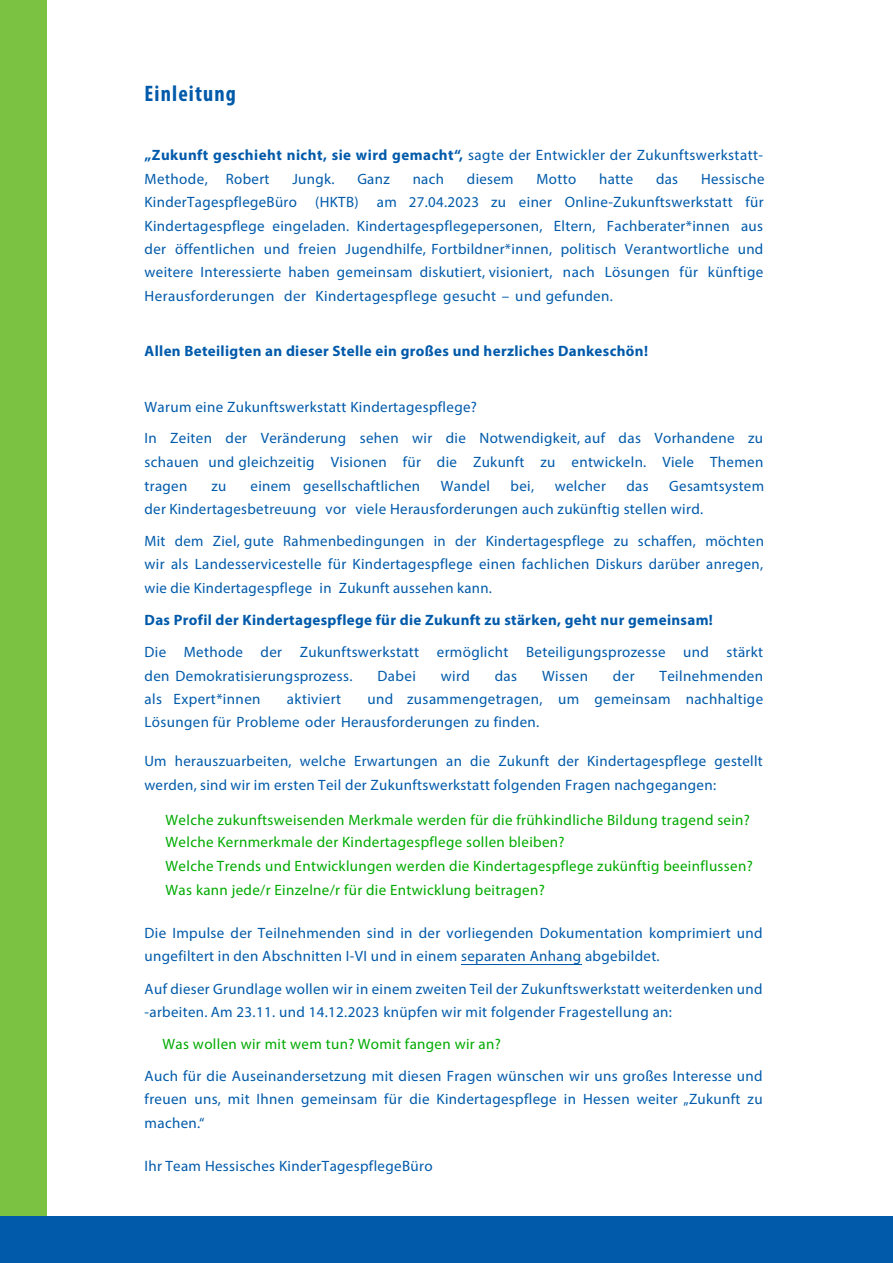
<style>
.page{position:relative;width:893px;height:1263px;background:#fff}
.page>*{position:absolute;margin:0;border:0;box-sizing:border-box;transform-origin:0 0}
.t1{font:700 condensed 22.5px "Myriad Pro";letter-spacing:.05em;color:#015aaa}
.t2{font:15px/23.4px "Myriad Pro";letter-spacing:.02em;color:#015aaa}
.t3{font:15px/23.4px "Myriad Pro";letter-spacing:.025em;color:#0a0}
.t4{font:700 15px "Myriad Pro";letter-spacing:.025em;color:#015aaa}
.s1{font-weight:700}
</style>
<div class="page">
<hr style="left:461px;top:964px;width:120px;height:1px;background:#015aaa">
<div style="left:0;top:0;width:47px;height:1220px;background:#7bc142"></div>
<div style="left:0;top:1216px;width:893px;height:47px;background:#015aaa"></div>
<h1 class="t1" style="left:145px;top:80px;width:93px">Einleitung</h1>
<p class="t2" style="left:145px;top:143px;width:620px"><span class="s1">„Zukunft geschieht nicht, sie wird gemacht“,</span> sagte der Entwickler der Zukunftswerkstatt-<br>Methode, Robert</p>
<p class="t2" style="left:145px;top:167px;width:621px;text-align:justify;text-indent:556px">Hessische KinderTagespflegeBüro (HKTB) am 27.04.2023 zu einer Online-Zukunftswerkstatt für Kindertagespflege eingeladen. Kindertagespflegepersonen, Eltern, Fachberater*innen aus der öffentlichen und freien Jugendhilfe, Fortbildner*innen, politisch Verantwortliche und weitere Interessierte haben gemeinsam diskutiert, visioniert, nach Lösungen für künftige Herausforderungen der Kindertagespflege gesucht – und gefunden.</p>
<p class="t2" style="left:292px;top:167px;width:44px">Jungk.</p>
<p class="t2" style="left:357px;top:167px;width:34px">Ganz</p>
<p class="t2" style="left:413px;top:167px;width:33px">nach</p>
<p class="t2" style="left:467px;top:167px;width:48px">diesem</p>
<p class="t2" style="left:537px;top:167px;width:41px">Motto</p>
<p class="t2" style="left:599px;top:167px;width:36px">hatte</p>
<p class="t2" style="left:656px;top:167px;width:24px">das</p>
<p class="t4" style="left:145px;top:341px;width:505px">Allen Beteiligten an dieser Stelle ein großes und herzliches Dankeschön!</p>
<p class="t2" style="left:145px;top:391px;width:620px;line-height:31.7px">Warum eine Zukunftswerkstatt Kindertagespflege?<br>In Zeiten der Veränderung sehen wir die Notwendigkeit, auf das Vorhandene zu</p>
<p class="t2" style="left:145px;top:450px;width:620px">schauen und gleichzeitig Visionen für die Zukunft zu entwickeln. Viele Themen tragen</p>
<p class="t2" style="left:211px;top:474px;width:16px">zu</p>
<p class="t2" style="left:251px;top:474px;width:171px">einem gesellschaftlichen</p>
<p class="t2" style="left:441px;top:474px;width:51px">Wandel</p>
<p class="t2" style="left:511px;top:474px;width:25px">bei,</p>
<p class="t2" style="left:555px;top:474px;width:53px">welcher</p>
<p class="t2" style="left:627px;top:474px;width:24px">das</p>
<p class="t2" style="left:145px;top:473px;width:621px;text-indent:525px">Gesamtsystem der Kindertagesbetreuung vor viele Herausforderungen auch zukünftig stellen wird.</p>
<p class="t2" style="left:145px;top:529px;width:621px;text-align:justify">Mit dem Ziel, gute Rahmenbedingungen in der Kindertagespflege zu schaffen, möchten wir als Landesservicestelle für Kindertagespflege einen fachlichen Diskurs darüber anregen, wie die Kindertagespflege in Zukunft aussehen kann.</p>
<p class="t4" style="left:145px;top:610px;width:570px">Das Profil der Kindertagespflege für die Zukunft zu stärken, geht nur gemeinsam!</p>
<p class="t2" style="left:145px;top:640px;width:620px">Die Methode der Zukunftswerkstatt ermöglicht Beteiligungsprozesse und stärkt den Demokratisierungsprozess.</p>
<p class="t2" style="left:377px;top:664px;width:40px">Dabei</p>
<p class="t2" style="left:441px;top:664px;width:31px">wird</p>
<p class="t2" style="left:495px;top:664px;width:24px">das</p>
<p class="t2" style="left:542px;top:664px;width:47px">Wissen</p>
<p class="t2" style="left:613px;top:664px;width:23px">der</p>
<p class="t2" style="left:659px;top:664px;width:105px">Teilnehmenden</p>
<p class="t2" style="left:145px;top:687px;width:620px;text-indent:223px">und zusammengetragen, um gemeinsam nachhaltige<br>Lösungen für Probleme oder Herausforderungen zu finden.</p>
<p class="t2" style="left:144px;top:748px;width:620px;line-height:24px">Um herauszuarbeiten, welche Erwartungen an die Zukunft der Kindertagespflege gestellt werden, sind wir im ersten Teil der Zukunftswerkstatt folgenden Fragen nachgegangen:</p>
<p class="t3" style="left:166px;top:808px;width:589px">Welche zukunftsweisenden Merkmale werden für die frühkindliche Bildung tragend sein?<br>Welche Kernmerkmale der Kindertagespflege sollen bleiben?<br>Welche Trends und Entwicklungen werden die Kindertagespflege zukünftig beeinflussen?<br>Was kann jede/r Einzelne/r für die Entwicklung beitragen?</p>
<p class="t2" style="left:145px;top:921px;width:619px">Die Impulse der Teilnehmenden sind in der vorliegenden Dokumentation komprimiert und ungefiltert in den Abschnitten I-VI und in einem separaten Anhang abgebildet.</p>
<p class="t2" style="left:145px;top:976px;width:619px">Auf dieser Grundlage wollen wir in einem zweiten Teil der Zukunftswerkstatt weiterdenken und -arbeiten. Am 23.11. und 14.12.2023 knüpfen wir mit folgender Fragestellung an:</p>
<p class="t3" style="left:163px;top:1032px;width:340px">Was wollen wir mit wem tun? Womit fangen wir an?</p>
<p class="t2" style="left:145px;top:1064px;width:619px;text-align:justify">Auch für die Auseinandersetzung mit diesen Fragen wünschen wir uns großes Interesse und freuen uns, mit Ihnen gemeinsam für die Kindertagespflege in Hessen weiter „Zukunft zu machen.“</p>
<p class="t2" style="left:145px;top:1154px;width:289px">Ihr Team Hessisches KinderTagespflegeBüro</p>
<p class="t2" style="left:145px;top:687px;width:118px">als Expert*innen</p>
<p class="t2" style="left:287px;top:687px;width:56px">aktiviert</p>
</div>
